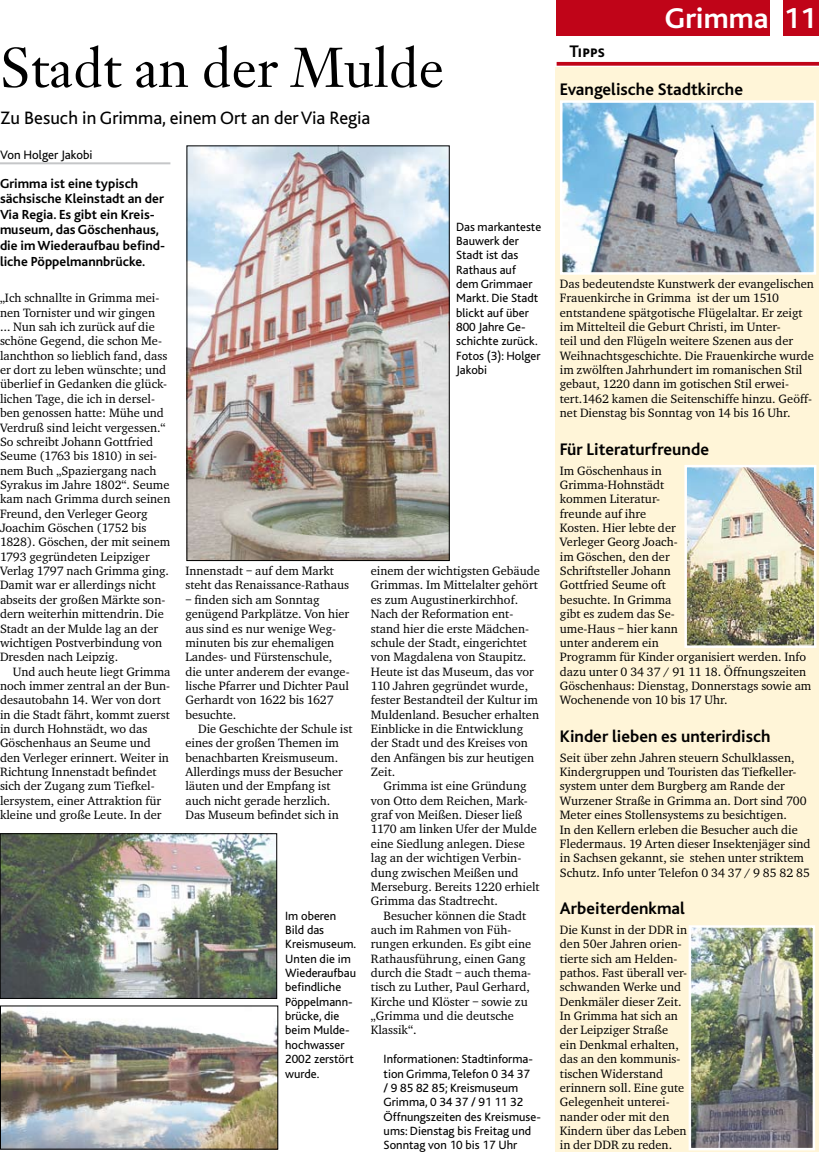
<style>
.page{position:relative;width:819px;height:1152px;background:#fff}
.page>*{position:absolute;margin:0;border:0;box-sizing:border-box;transform-origin:0 0}
.t1{font:55px "Janson Text LT";color:#000}
.t2{font:700 30px "Bliss";color:#fff}
.t3{font:18.75px "Bliss";color:#000}
.t4{font:700 17.5px "Bliss";color:#000}
.t5{font:700 17.5px "Bliss Caps";letter-spacing:.01em;color:#000}
.t6{font:700 13.75px/15.6px "Bliss";color:#000}
.t7{font:12.75px "Bliss";color:#000}
.t8{font:12.5px/14.4px "Charter EF";color:#000}
.t9{font:12.5px/14.4px "Bliss";color:#000}
</style>
<div class="page">
<div style="left:783px;top:0;width:36px;height:35px;background:#c00418"></div>
<div style="left:556px;top:0;width:214px;height:35px;background:#c00418"></div>
<div style="left:555px;top:67px;width:264px;height:1085px;background:#fff5d8"></div>
<svg style="left:556px;top:62px;width:263px;height:4px"></svg>
<hr style="left:0;top:162px;width:170px;height:2px;background:#c5c6c8">
<img style="left:189px;top:148px;width:258px;height:411px">
<img style="left:2px;top:1009px;width:274px;height:138px">
<div style="left:0;top:1005px;width:278px;height:144px;border:1px solid #000"></div>
<img style="left:2px;top:835px;width:273px;height:161px">
<div style="left:0;top:833px;width:277px;height:165px;border:1px solid #000"></div>
<img style="left:563px;top:103px;width:250px;height:169px">
<div style="left:560px;top:100px;width:256px;height:175px;border:2px solid #fff"></div>
<img style="left:687px;top:468px;width:126px;height:177px">
<div style="left:684px;top:465px;width:132px;height:183px;border:2px solid #fff"></div>
<img style="left:691px;top:928px;width:121px;height:219px">
<div style="left:688px;top:925px;width:127px;height:225px;border:2px solid #fff"></div>
<h1 class="t1" style="left:0;top:33px;width:445px">Stadt an der Mulde</h1>
<h3 class="t3" style="left:0;top:108px;width:372px">Zu Besuch in Grimma, einem Ort an der Via Regia</h3>
<p class="t7" style="left:0;top:148px;width:94px">Von Holger Jakobi</p>
<p class="t6" style="left:0;top:175px;width:167px">Grimma ist eine typisch sächsische Kleinstadt an der<br>Via Regia. Es gibt ein Kreis&shy;museum, das Göschenhaus, die im Wiederaufbau befind&shy;liche Pöppelmannbrücke.</p>
<p class="t8" style="left:0;top:291px;width:172px">„Ich schnallte in Grimma mei&shy;nen Tornister und wir gingen<br>… Nun sah ich zurück auf die schöne Gegend, die schon Me&shy;lanchthon so lieblich fand, dass er dort zu leben wünschte; und überlief in Gedanken die glück&shy;lichen Tage, die ich in dersel&shy;ben genossen hatte: Mühe und<br>Verdruß sind leicht vergessen.“<br>So schreibt Johann Gottfried<br>Seume (1763 bis 1810) in sei&shy;nem Buch „Spaziergang nach<br>Syrakus im Jahre 1802“. Seume kam nach Grimma durch seinen<br>Freund, den Verleger Georg<br>Joachim Göschen (1752 bis<br>1828). Göschen, der mit seinem<br>1793 gegründeten Leipziger<br>Verlag 1797 nach Grimma ging.<br>Damit war er allerdings nicht abseits der großen Märkte son&shy;dern weiterhin mittendrin. Die<br>Stadt an der Mulde lag an der wichtigen Postverbindung von<br>Dresden nach Leipzig.</p>
<p class="t8" style="left:0;top:664px;width:172px;text-indent:13px">Und auch heute liegt Grimma noch immer zentral an der Bun&shy;desautobahn 14. Wer von dort in die Stadt fährt, kommt zuerst in durch Hohnstädt, wo das<br>Göschenhaus an Seume und den Verleger erinnert. Weiter in<br>Richtung Innenstadt befindet sich der Zugang zum Tiefkel&shy;lersystem, einer Attraktion für kleine und große Leute. In der</p>
<p class="t9" style="left:456px;top:219px;width:87px">Das markanteste<br>Bauwerk der<br>Stadt ist das<br>Rathaus auf dem Grimmaer<br>Markt. Die Stadt blickt auf über<br>800 Jahre Ge&shy;schichte zurück.<br>Fotos (3): Holger<br>Jakobi</p>
<p class="t8" style="left:185px;top:563px;width:165px">Innenstadt – auf dem Markt steht das Renaissance-Rathaus</p>
<p class="t8" style="left:185px;top:592px;width:166px">– finden sich am Sonntag genügend Parkplätze. Von hier aus sind es nur wenige Weg&shy;minuten bis zur ehemaligen<br>Landes- und Fürstenschule, die unter anderem der evange&shy;lische Pfarrer und Dichter Paul<br>Gerhardt von 1622 bis 1627 besuchte.</p>
<p class="t8" style="left:185px;top:721px;width:169px;text-indent:13px">Die Geschichte der Schule ist eines der großen Themen im benachbarten Kreismuseum.<br>Allerdings muss der Besucher läuten und der Empfang ist auch nicht gerade herzlich.<br>Das Museum befindet sich in</p>
<p class="t8" style="left:371px;top:563px;width:171px">einem der wichtigsten Gebäude<br>Grimmas. Im Mittelalter gehört es zum Augustinerkirchhof.<br>Nach der Reformation ent&shy;stand hier die erste Mädchen&shy;schule der Stadt, eingerichtet von Magdalena von Staupitz.<br>Heute ist das Museum, das vor<br>110 Jahren gegründet wurde, fester Bestandteil der Kultur im<br>Muldenland. Besucher erhalten<br>Einblicke in die Entwicklung der Stadt und des Kreises von den Anfängen bis zur heutigen<br>Zeit.</p>
<p class="t8" style="left:371px;top:778px;width:170px;text-indent:13px">Grimma ist eine Gründung von Otto dem Reichen, Mark&shy;graf von Meißen. Dieser ließ<br>1170 am linken Ufer der Mulde eine Siedlung anlegen. Diese lag an der wichtigen Verbin&shy;dung zwischen Meißen und<br>Merseburg. Bereits 1220 erhielt<br>Grimma das Stadtrecht.</p>
<p class="t8" style="left:371px;top:908px;width:162px;text-indent:13px">Besucher können die Stadt auch im Rahmen von Füh&shy;rungen erkunden. Es gibt eine<br>Rathausführung, einen Gang durch die Stadt – auch thema&shy;tisch zu Luther, Paul Gerhard,<br>Kirche und Klöster – sowie zu „Grimma und die deutsche<br>Klassik“.</p>
<p class="t9" style="left:383px;top:1052px;width:159px">Informationen: Stadtinforma&shy;tion Grimma, Telefon 0 34 37<br>/ 9 85 82 85; Kreismuseum<br>Grimma, 0 34 37 / 91 11 32<br>Öffnungszeiten des Kreismuse&shy;ums: Dienstag bis Freitag und<br>Sonntag von 10 bis 17 Uhr</p>
<p class="t9" style="left:285px;top:908px;width:72px">Im oberen<br>Bild das<br>Kreismuseum.<br>Unten die im<br>Wiederaufbau befindliche<br>Pöppelmann&shy;brücke, die beim Mulde&shy;hochwasser<br>2002 zerstört wurde.</p>
<h3 class="t5" style="left:569px;top:42px;width:37px">Tipps</h3>
<h2 class="t2" style="left:665px;top:3px;width:153px">Grimma 11</h2>
<h3 class="t4" style="left:560px;top:80px;width:185px">Evangelische Stadtkirche</h3>
<p class="t8" style="left:560px;top:276px;width:255px">Das bedeutendste Kunstwerk der evangelischen Frauenkirche in Grimma ist der um 1510 entstandene spätgotische Flügelaltar. Er zeigt im Mittelteil die Geburt Christi, im Unter-<br>teil und den Flügeln weitere Szenen aus der Weihnachtsgeschichte. Die Frauenkirche wurde im zwölften Jahrhundert im romanischen Stil gebaut, 1220 dann im gotischen Stil erwei&shy;tert.1462 kamen die Seitenschiffe hinzu. Geöff&shy;net Dienstag bis Sonntag von 14 bis 16 Uhr.</p>
<h3 class="t4" style="left:560px;top:440px;width:151px">Für Literaturfreunde</h3>
<p class="t8" style="left:560px;top:463px;width:253px">Im Göschenhaus in<br>Grimma-Hohnstädt<br>kommen Literatur-<br>freunde auf ihre<br>Kosten. Hier lebte der<br>Verleger Georg Joach-<br>im Göschen, den der<br>Schriftsteller Johann<br>Gottfried Seume oft<br>besuchte. In Grimma<br>gibt es zudem das Se-<br>ume-Haus – hier kann<br>unter anderem ein<br>Programm für Kinder organisiert werden. Info dazu unter 0 34 37 / 91 11 18. Öffnungszeiten<br>Göschenhaus: Dienstag, Donnerstags sowie am<br>Wochenende von 10 bis 17 Uhr.</p>
<h3 class="t4" style="left:560px;top:727px;width:212px">Kinder lieben es unterirdisch</h3>
<p class="t8" style="left:560px;top:750px;width:252px">Seit über zehn Jahren steuern Schulklassen, Kindergruppen und Touristen das Tiefkeller&shy;system unter dem Burgberg am Rande der Wurzener Straße in Grimma an. Dort sind 700<br>Meter eines Stollensystems zu besichtigen.<br>In den Kellern erleben die Besucher auch die Fledermaus. 19 Arten dieser Insektenjäger sind in Sachsen gekannt, sie stehen unter striktem Schutz. Info unter Telefon 0 34 37 / 9 85 82 85</p>
<h3 class="t4" style="left:560px;top:899px;width:127px">Arbeiterdenkmal</h3>
<p class="t8" style="left:560px;top:922px;width:129px">Die Kunst in der DDR in den 50er Jahren orien&shy;tierte sich am Helden&shy;pathos. Fast überall ver&shy;schwanden Werke und<br>Denkmäler dieser Zeit.<br>In Grimma hat sich an der Leipziger Straße ein Denkmal erhalten, das an den kommunis&shy;tischen Widerstand erinnern soll. Eine gute<br>Gelegenheit unterei&shy;nander oder mit den<br>Kindern über das Leben in der DDR zu reden.</p>
</div>
